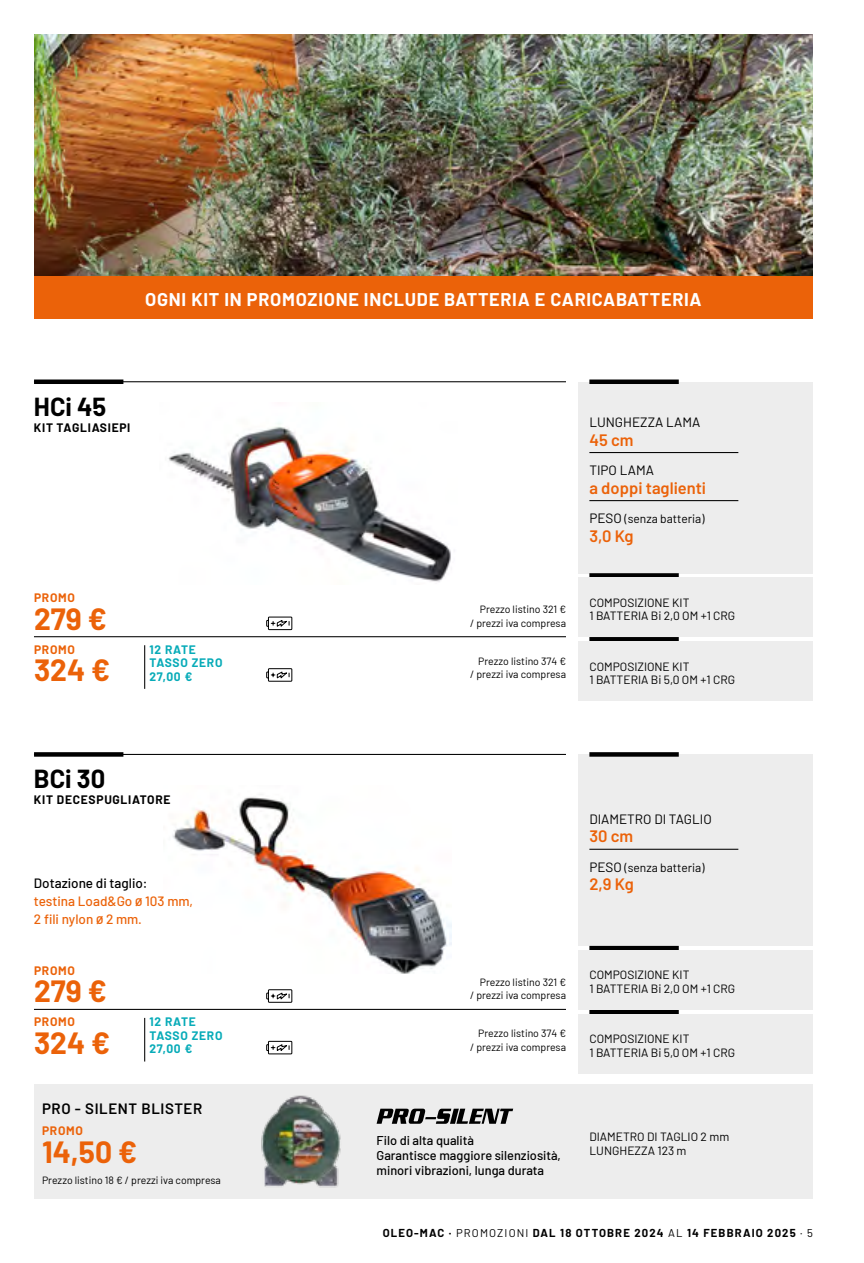
<style>
.page{position:relative;width:864px;height:1263px;background:#fff}
.page>*{position:absolute;margin:0;border:0;box-sizing:border-box;transform-origin:0 0}
.t1{font:700 30px "Barlow";color:#eb6209}
.t2{font:700 25.5px "Barlow";color:#000}
.t3{font:700 18px "Barlow";letter-spacing:.04em;color:#fff}
.t4{font:600 16.5px "Barlow";color:#eb6209}
.t5{font:600 15px "Barlow";letter-spacing:.04em;color:#000}
.t6{font:13.5px "Barlow";color:#000}
.t7{font:500 13.5px/18px "Barlow";color:#eb6209}
.t8{font:500 13.5px "Barlow";color:#000}
.t9{font:500 12.75px/15px "Barlow";color:#000}
.t10{font:12px/13.5px "Barlow";color:#000}
.t11{font:700 12px/13.5px "Barlow";letter-spacing:.06em;color:#07abb8}
.t12{font:700 12px "Barlow";letter-spacing:.06em;color:#000}
.t13{font:700 12px "Barlow";letter-spacing:.06em;color:#eb6209}
.t14{font:700 11.25px "Barlow";letter-spacing:.1em;color:#000}
.t15{font:10.5px "Barlow";color:#000}
.s1{font-size:13.5px}
.s2{font-weight:400}
</style>
<div class="page">
<img style="left:34px;top:34px;width:778px;height:242px">
<div style="left:34px;top:276px;width:778px;height:43px;background:#eb6209"></div>
<div style="left:578px;top:382px;width:234px;height:191px;background:#ededed"></div>
<div style="left:591px;top:379px;width:85px;height:5px;background:#000"></div>
<div style="left:591px;top:573px;width:85px;height:5px;background:#000"></div>
<hr style="left:591px;top:637px;width:85px;height:4px;background:#000">
<hr style="left:34px;top:381px;width:531px;height:1px;background:#000">
<div style="left:36px;top:379px;width:85px;height:5px;background:#000"></div>
<hr style="left:34px;top:636px;width:531px;height:1px;background:#000">
<svg style="left:266px;top:616px;width:26px;height:14px"></svg>
<hr style="left:144px;top:646px;width:1px;height:42px;background:#000">
<svg style="left:266px;top:668px;width:26px;height:14px"></svg>
<div style="left:578px;top:578px;width:234px;height:59px;background:#ededed"></div>
<div style="left:578px;top:641px;width:234px;height:60px;background:#ededed"></div>
<hr style="left:589px;top:452px;width:148px;height:1px;background:#000">
<hr style="left:589px;top:500px;width:148px;height:1px;background:#000">
<img style="left:168px;top:423px;width:283px;height:159px">
<img style="left:172px;top:797px;width:279px;height:176px">
<div style="left:578px;top:755px;width:234px;height:191px;background:#ededed"></div>
<div style="left:591px;top:752px;width:85px;height:5px;background:#000"></div>
<hr style="left:591px;top:946px;width:85px;height:4px;background:#000">
<hr style="left:591px;top:1010px;width:85px;height:4px;background:#000">
<hr style="left:34px;top:754px;width:531px;height:1px;background:#000">
<div style="left:36px;top:752px;width:85px;height:5px;background:#000"></div>
<hr style="left:34px;top:1009px;width:531px;height:1px;background:#000">
<svg style="left:266px;top:989px;width:26px;height:14px"></svg>
<hr style="left:144px;top:1018px;width:1px;height:43px;background:#000">
<svg style="left:266px;top:1040px;width:26px;height:15px"></svg>
<div style="left:578px;top:950px;width:234px;height:60px;background:#ededed"></div>
<div style="left:578px;top:1014px;width:234px;height:60px;background:#ededed"></div>
<hr style="left:589px;top:849px;width:148px;height:1px;background:#000">
<div style="left:34px;top:1084px;width:778px;height:115px;background:#ededed"></div>
<svg style="left:376px;top:1109px;width:137px;height:15px"></svg>
<img style="left:261px;top:1095px;width:80px;height:93px">
<h3 class="t3" style="left:145px;top:286px;width:557px">OGNI KIT IN PROMOZIONE INCLUDE BATTERIA E CARICABATTERIA</h3>
<h2 class="t2" style="left:34px;top:388px;width:74px">HCi 45</h2>
<p class="t12" style="left:34px;top:418px;width:98px">KIT TAGLIASIEPI</p>
<p class="t6" style="left:589px;top:412px;width:112px">LUNGHEZZA LAMA</p>
<h3 class="t4" style="left:589px;top:428px;width:46px">45 cm</h3>
<p class="t6" style="left:589px;top:460px;width:66px">TIPO LAMA</p>
<h3 class="t4" style="left:589px;top:476px;width:118px">a doppi taglienti</h3>
<p class="t10" style="left:589px;top:511px;width:117px"><span class="s1">PESO</span> (senza batteria)</p>
<h3 class="t4" style="left:589px;top:524px;width:46px">3,0 Kg</h3>
<p class="t13" style="left:34px;top:589px;width:42px">PROMO</p>
<p class="t15" style="left:479px;top:602px;width:88px">Prezzo listino 321 €</p>
<h1 class="t1" style="left:34px;top:597px;width:74px">279 €</h1>
<p class="t15" style="left:470px;top:615px;width:97px">/ prezzi iva compresa</p>
<p class="t13" style="left:34px;top:640px;width:42px">PROMO</p>
<p class="t11" style="left:149px;top:641px;width:74px">12 RATE<br>TASSO ZERO<br>27,00 €</p>
<p class="t15" style="left:478px;top:653px;width:89px">Prezzo listino 374 €</p>
<h1 class="t1" style="left:34px;top:648px;width:78px">324 €</h1>
<p class="t15" style="left:470px;top:667px;width:97px">/ prezzi iva compresa</p>
<p class="t10" style="left:589px;top:595px;width:147px">COMPOSIZIONE KIT<br>1 BATTERIA Bi 2,0 OM +1 CRG</p>
<p class="t10" style="left:589px;top:658px;width:147px">COMPOSIZIONE KIT<br>1 BATTERIA Bi 5,0 OM +1 CRG</p>
<h2 class="t2" style="left:34px;top:760px;width:73px">BCi 30</h2>
<p class="t12" style="left:34px;top:791px;width:138px">KIT DECESPUGLIATORE</p>
<p class="t6" style="left:589px;top:809px;width:124px">DIAMETRO DI TAGLIO</p>
<h3 class="t4" style="left:589px;top:824px;width:45px">30 cm</h3>
<p class="t10" style="left:589px;top:860px;width:117px"><span class="s1">PESO</span> (senza batteria)</p>
<p class="t8" style="left:34px;top:874px;width:115px">Dotazione di taglio:</p>
<h3 class="t4" style="left:589px;top:872px;width:46px">2,9 Kg</h3>
<p class="t7" style="left:34px;top:891px;width:160px">testina Load&amp;Go Ø 103 mm,<br>2 fili nylon Ø 2 mm.</p>
<p class="t13" style="left:34px;top:961px;width:42px">PROMO</p>
<p class="t15" style="left:479px;top:974px;width:88px">Prezzo listino 321 €</p>
<h1 class="t1" style="left:34px;top:969px;width:74px">279 €</h1>
<p class="t15" style="left:470px;top:988px;width:97px">/ prezzi iva compresa</p>
<p class="t13" style="left:34px;top:1013px;width:42px">PROMO</p>
<p class="t11" style="left:149px;top:1014px;width:74px">12 RATE<br>TASSO ZERO<br>27,00 €</p>
<p class="t15" style="left:478px;top:1026px;width:89px">Prezzo listino 374 €</p>
<h1 class="t1" style="left:34px;top:1021px;width:78px">324 €</h1>
<p class="t15" style="left:470px;top:1039px;width:97px">/ prezzi iva compresa</p>
<p class="t5" style="left:42px;top:1098px;width:162px">PRO - SILENT BLISTER</p>
<p class="t13" style="left:42px;top:1122px;width:42px">PROMO</p>
<h1 class="t1" style="left:42px;top:1130px;width:97px">14,50 €</h1>
<p class="t15" style="left:42px;top:1173px;width:180px">Prezzo listino 18 € / prezzi iva compresa</p>
<p class="t9" style="left:376px;top:1132px;width:186px">Filo di alta qualità<br>Garantisce maggiore silenziosità, minori vibrazioni, lunga durata</p>
<p class="t10" style="left:589px;top:967px;width:147px">COMPOSIZIONE KIT<br>1 BATTERIA Bi 2,0 OM +1 CRG</p>
<p class="t10" style="left:589px;top:1031px;width:147px">COMPOSIZIONE KIT<br>1 BATTERIA Bi 5,0 OM +1 CRG</p>
<p class="t10" style="left:589px;top:1129px;width:141px">DIAMETRO DI TAGLIO 2 mm<br>LUNGHEZZA 123 m</p>
<p class="t14" style="left:382px;top:1224px;width:431px">OLEO-MAC · <span class="s2">PROMOZIONI</span> DAL 18 OTTOBRE 2024 <span class="s2">AL</span> 14 FEBBRAIO 2025 <span class="s2">· 5</span></p>
</div>
